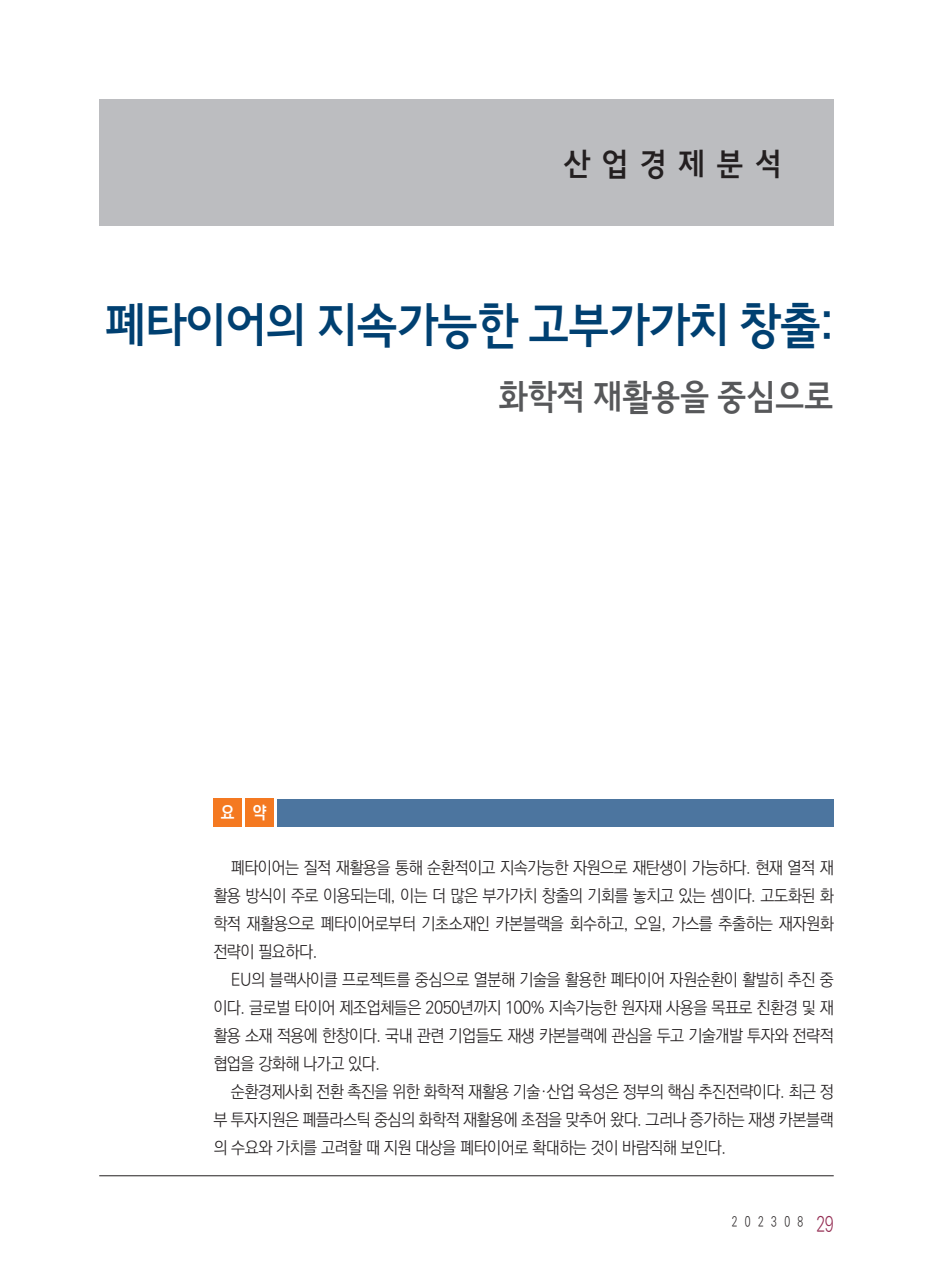
<style>
.page{position:relative;width:933px;height:1275px;background:#fff}
.page>*{position:absolute;margin:0;border:0;box-sizing:border-box;transform-origin:0 0}
.특-대제목1{font:49px "Jeju Gothic";letter-spacing:-.04em;color:#004071;scale:.93 1}
.특-대제목1-2{font:35px "Jeju Gothic";letter-spacing:-.03em;color:#57585a;scale:.93 1}
.t1{font:31.5px "Jeju Gothic";letter-spacing:.36em;color:#231f20;scale:.95 1}
.t2{font:17.5px "Ko Pub Dotum PB";color:#fff;scale:.9 1}
.요약{font:16.97px/28px "Ko Pub Dotum PL";letter-spacing:-.03em;color:#231f20;text-align:justify;scale:.95 1}
.t3{font:13.65px "Ko Pub Dotum PL";letter-spacing:.72em;color:#231f20;scale:.75 1}
.s1{font-size:21px;color:#942d53}
</style>
<div class="page">
<hr style="left:99px;top:1175px;width:734px;height:1px;background:#231f20">
<div style="left:99px;top:99px;width:734px;height:127px;background:#bcbdc0"></div>
<div style="left:213px;top:799px;width:29px;height:28px;background:#f47921"></div>
<div style="left:245px;top:799px;width:29px;height:28px;background:#f47921"></div>
<div style="left:278px;top:800px;width:555px;height:27px;background:#4c759f"></div>
<p class="t1" style="left:563px;top:149px;width:232px">산업경제분석</p>
<p class="특-대제목1" style="left:105px;top:302px;width:785px">폐타이어의 지속가능한 고부가가치 창출:</p>
<p class="특-대제목1-2" style="left:497px;top:380px;width:363px">화학적 재활용을 중심으로</p>
<p class="t2" style="left:221px;top:803px;width:17px">요</p>
<p class="t2" style="left:253px;top:803px;width:17px">약</p>
<p class="요약" style="left:213px;top:854px;width:654px;text-indent:17px">폐타이어는 질적 재활용을 통해 순환적이고 지속가능한 자원으로 재탄생이 가능하다. 현재 열적 재 활용 방식이 주로 이용되는데, 이는 더 많은 부가가치 창출의 기회를 놓치고 있는 셈이다. 고도화된 화 학적 재활용으로 폐타이어로부터 기초소재인 카본블랙을 회수하고, 오일, 가스를 추출하는 재자원화 전략이 필요하다.</p>
<p class="요약" style="left:213px;top:966px;width:654px;text-indent:17px">EU의 블랙사이클 프로젝트를 중심으로 열분해 기술을 활용한 폐타이어 자원순환이 활발히 추진 중 이다. 글로벌 타이어 제조업체들은 2050년까지 100% 지속가능한 원자재 사용을 목표로 친환경 및 재 활용 소재 적용에 한창이다. 국내 관련 기업들도 재생 카본블랙에 관심을 두고 기술개발 투자와 전략적 협업을 강화해 나가고 있다.</p>
<p class="요약" style="left:213px;top:1078px;width:654px;text-indent:17px">순환경제사회 전환 촉진을 위한 화학적 재활용 기술·산업 육성은 정부의 핵심 추진전략이다. 최근 정 부 투자지원은 폐플라스틱 중심의 화학적 재활용에 초점을 맞추어 왔다. 그러나 증가하는 재생 카본블랙 의 수요와 가치를 고려할 때 지원 대상을 폐타이어로 확대하는 것이 바람직해 보인다.</p>
<p class="t3" style="left:731px;top:1215px;width:137px">202308 <span class="s1">29</span></p>
</div>
